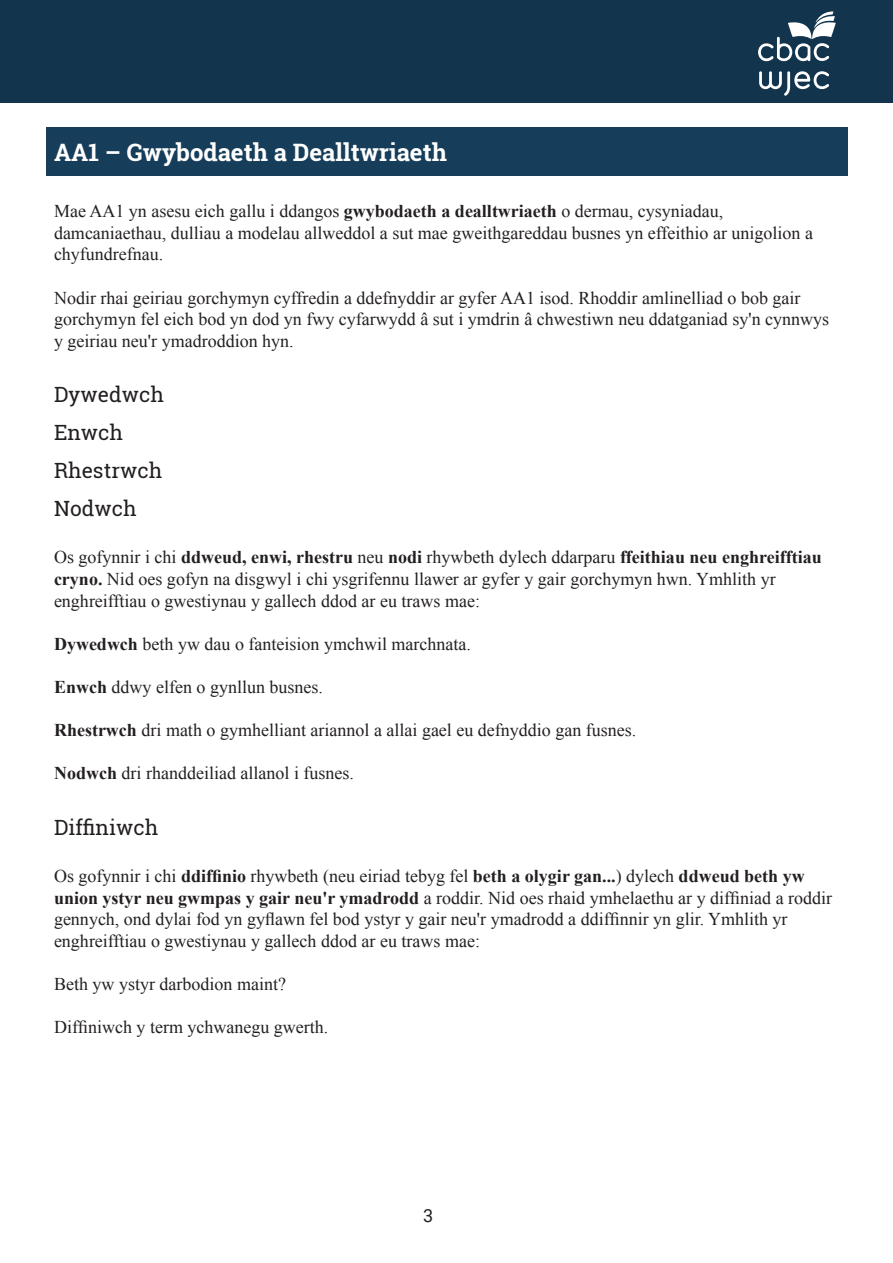
<style>
.page{position:relative;width:893px;height:1263px;background:#fff}
.page>*{position:absolute;margin:0;border:0;box-sizing:border-box;transform-origin:0 0}
.Heading{font:700 24px "Roboto Slab";color:#fff}
.subHeading{font:21px "Roboto Slab";color:#231f20}
.t1{font:18px/21.6px "Times New Roman";color:#231f20}
.t2{font:18px "Roboto";color:#231f20}
.s1{font-weight:700}
</style>
<div class="page">
<div style="left:0;top:0;width:893px;height:102px;background:#12344c"></div>
<svg style="left:759px;top:71px;width:70px;height:25px"></svg>
<svg style="left:758px;top:11px;width:78px;height:50px"></svg>
<div style="left:45px;top:128px;width:802px;height:48px;background:#163d59"></div>
<p class="Heading" style="left:54px;top:136px;width:394px">AA1 – Gwybodaeth a Dealltwriaeth</p>
<p class="t1" style="left:54px;top:200px;width:760px">Mae AA1 yn asesu eich gallu i ddangos <span class="s1">gwybodaeth a dealltwriaeth</span> o dermau, cysyniadau, damcaniaethau, dulliau a modelau allweddol a sut mae gweithgareddau busnes yn effeithio ar unigolion a chyfundrefnau.</p>
<p class="t1" style="left:54px;top:286px;width:777px">Nodir rhai geiriau gorchymyn cyffredin a ddefnyddir ar gyfer AA1 isod. Rhoddir amlinelliad o bob gair gorchymyn fel eich bod yn dod yn fwy cyfarwydd â sut i ymdrin â chwestiwn neu ddatganiad sy'n cynnwys y geiriau neu'r ymadroddion hyn.</p>
<p class="subHeading" style="left:54px;top:380px;width:111px">Dywedwch</p>
<p class="subHeading" style="left:54px;top:418px;width:71px">Enwch</p>
<p class="subHeading" style="left:54px;top:456px;width:110px">Rhestrwch</p>
<p class="subHeading" style="left:54px;top:494px;width:84px">Nodwch</p>
<p class="t1" style="left:54px;top:546px;width:769px">Os gofynnir i chi <span class="s1">ddweud, enwi, rhestru</span> neu <span class="s1">nodi</span> rhywbeth dylech ddarparu <span class="s1">ffeithiau neu enghreifftiau cryno.</span> Nid oes gofyn na disgwyl i chi ysgrifennu llawer ar gyfer y gair gorchymyn hwn. Ymhlith yr enghreifftiau o gwestiynau y gallech ddod ar eu traws mae:</p>
<p class="t1" style="left:54px;top:633px;width:418px"><span class="s1">Dywedwch</span> beth yw dau o fanteision ymchwil marchnata.</p>
<p class="t1" style="left:54px;top:676px;width:270px"><span class="s1">Enwch</span> ddwy elfen o gynllun busnes.</p>
<p class="t1" style="left:54px;top:719px;width:584px"><span class="s1">Rhestrwch</span> dri math o gymhelliant ariannol a allai gael eu defnyddio gan fusnes.</p>
<p class="t1" style="left:54px;top:762px;width:301px"><span class="s1">Nodwch</span> dri rhanddeiliad allanol i fusnes.</p>
<p class="subHeading" style="left:54px;top:813px;width:106px">Diffiniwch</p>
<p class="t1" style="left:54px;top:865px;width:780px">Os gofynnir i chi <span class="s1">ddiffinio</span> rhywbeth (neu eiriad tebyg fel <span class="s1">beth a olygir gan...</span>) dylech <span class="s1">ddweud beth yw union ystyr neu gwmpas y gair neu'r ymadrodd</span> a roddir. Nid oes rhaid ymhelaethu ar y diffiniad a roddir gennych, ond dylai fod yn gyflawn fel bod ystyr y gair neu'r ymadrodd a ddiffinnir yn glir. Ymhlith yr enghreifftiau o gwestiynau y gallech ddod ar eu traws mae:</p>
<p class="t1" style="left:54px;top:973px;width:233px">Beth yw ystyr darbodion maint?</p>
<p class="t1" style="left:54px;top:1016px;width:276px">Diffiniwch y term ychwanegu gwerth.</p>
<p class="t2" style="left:423px;top:1203px;width:12px">3</p>
</div>
